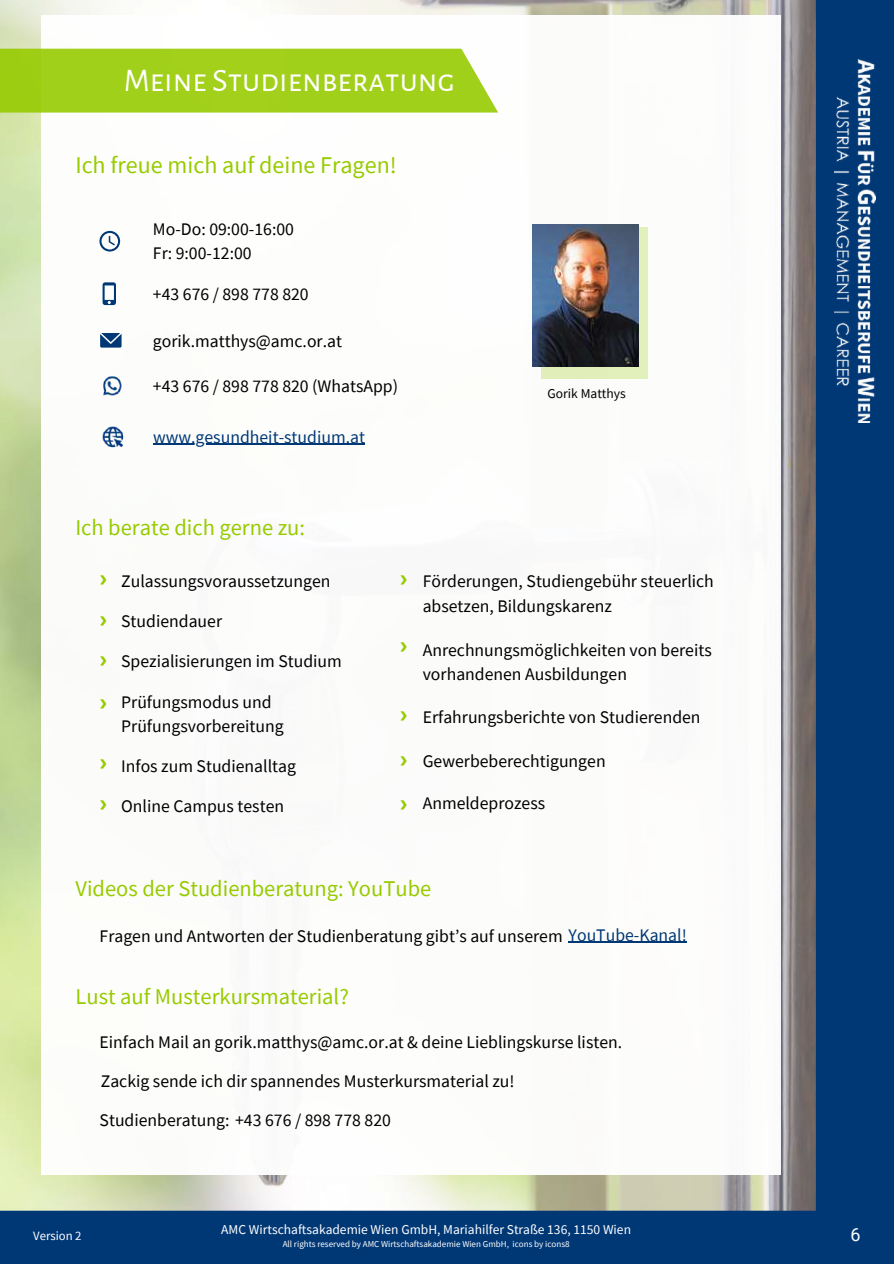
<style>
.page{position:relative;width:894px;height:1264px;background:#fff}
.page>*{position:absolute;margin:0;border:0;box-sizing:border-box;transform-origin:0 0}
.t1{font:33px "Alegreya Sans SC";color:#fff}
.t2{font:24px "Source Sans Pro";color:#97cb00}
.t3{font:700 23.55px/40.3px "Arimo";color:#97cb00;text-align:justify}
.t4{font:22.5px "Source Sans Pro";color:#97cb00}
.t5{font:18px "Roboto";color:#fff}
.t6{font:17.7px/24.3px "Source Sans Pro";color:#000}
.t7{font:17.7px "Source Sans Pro";color:#003876}
.t8{font:13.5px "Source Sans Pro";color:#fff}
.t9{font:13.5px "Source Sans Pro";color:#000}
.t10{font:12.75px "Source Sans Pro";color:#fff}
.t11{font:9px "Source Sans Pro";color:#fff}
.s1{font-family:"Arimo";font-weight:700;font-size:23.55px;color:#97cb00}
.s2{color:#003876}
</style>
<div class="page">
<img style="left:0;top:0;width:815px;height:1210px">
<div style="left:42px;top:15px;width:738px;height:1160px;background:#fff"></div>
<div style="left:0;top:1210px;width:815px;height:53px;background:#003876"></div>
<div style="left:815px;top:0;width:78px;height:1263px;background:#003876"></div>
<svg style="left:0;top:49px;width:498px;height:64px;background:#a4d123"></svg>
<hr style="left:568px;top:941px;width:118px;height:1px;background:#003876">
<svg style="left:102px;top:282px;width:14px;height:23px"></svg>
<svg style="left:100px;top:333px;width:21px;height:14px"></svg>
<svg style="left:99px;top:231px;width:21px;height:20px"></svg>
<img style="left:103px;top:376px;width:19px;height:20px">
<img style="left:102px;top:426px;width:22px;height:22px">
<div style="left:541px;top:227px;width:106px;height:152px;background:linear-gradient(to right,#e1edb8,#e2f0bb)"></div>
<img style="left:532px;top:225px;width:106px;height:142px">
<div style="left:510px;top:1239px;width:83px;height:10px;background:#003876"></div>
<hr style="left:153px;top:444px;width:212px;height:1px;background:#003876">
<img style="left:833px;top:60px;width:42px;height:362px">
<h1 class="t1" style="left:124px;top:64px;width:332px">Meine Studienberatung</h1>
<h2 class="t2" style="left:75px;top:150px;width:323px">Ich freue mich auf deine Fragen!</h2>
<p class="t6" style="left:153px;top:216px;width:142px">Mo-Do: 09:00-16:00<br>Fr: 9:00-12:00</p>
<p class="t6" style="left:153px;top:282px;width:157px">+43 676 / 898 778 820</p>
<p class="t6" style="left:153px;top:329px;width:190px">gorik.matthys@amc.or.at</p>
<p class="t6" style="left:153px;top:373px;width:246px">+43 676 / 898 778 820 (WhatsApp)</p>
<p class="t7" style="left:153px;top:425px;width:213px">www.gesundheit-studium.at</p>
<p class="t4" style="left:75px;top:513px;width:231px">Ich berate dich gerne zu:</p>
<p class="t9" style="left:547px;top:385px;width:80px">Gorik Matthys</p>
<h3 class="t3" style="left:100px;top:557px;width:9px">› › ›</h3>
<h3 class="t3" style="left:100px;top:681px;width:9px">›</h3>
<h3 class="t3" style="left:100px;top:741px;width:9px;line-height:41px">› ›</h3>
<p class="t6" style="left:121px;top:568px;width:211px">Zulassungsvoraussetzungen</p>
<p class="t6" style="left:121px;top:608px;width:102px">Studiendauer</p>
<p class="t6" style="left:121px;top:649px;width:222px">Spezialisierungen im Studium</p>
<p class="t6" style="left:121px;top:689px;width:164px">Prüfungsmodus und<br>Prüfungsvorbereitung</p>
<p class="t6" style="left:121px;top:753px;width:176px">Infos zum Studienalltag</p>
<p class="t6" style="left:121px;top:793px;width:164px">Online Campus testen</p>
<h3 class="t3" style="left:399px;top:557px;width:9px">›</h3>
<h3 class="t3" style="left:399px;top:625px;width:9px">›</h3>
<p class="t6" style="left:422px;top:569px;width:292px">Förderungen, Studiengebühr steuerlich absetzen, Bildungskarenz</p>
<p class="t6" style="left:422px;top:637px;width:290px">Anrechnungsmöglichkeiten von bereits vorhandenen Ausbildungen</p>
<p class="t6" style="left:399px;top:704px;width:302px"><span class="s1">›</span> Erfahrungsberichte von Studierenden</p>
<p class="t6" style="left:399px;top:748px;width:207px"><span class="s1">›</span> Gewerbeberechtigungen</p>
<p class="t6" style="left:399px;top:790px;width:147px"><span class="s1">›</span> Anmeldeprozess</p>
<p class="t4" style="left:75px;top:874px;width:357px">Videos der Studienberatung: YouTube</p>
<p class="t6" style="left:100px;top:923px;width:588px">Fragen und Antworten der Studienberatung gibt’s auf unserem <span class="s2">YouTube-Kanal!</span></p>
<p class="t4" style="left:75px;top:981px;width:275px">Lust auf Musterkursmaterial?</p>
<p class="t6" style="left:100px;top:1022px;width:524px;line-height:38.8px">Einfach Mail an gorik.matthys@amc.or.at &amp; deine Lieblingskurse listen.<br>Zackig sende ich dir spannendes Musterkursmaterial zu!</p>
<p class="t6" style="left:100px;top:1107px;width:293px">Studienberatung: +43 676 / 898 778 820</p>
<p class="t10" style="left:33px;top:1227px;width:50px">Version 2</p>
<p class="t8" style="left:221px;top:1220px;width:411px">AMC Wirtschaftsakademie Wien GmbH, Mariahilfer Straße 136, 1150 Wien</p>
<p class="t11" style="left:282px;top:1238px;width:288px">All rights reserved by AMC Wirtschaftsakademie Wien GmbH, icons by icons8</p>
<p class="t5" style="left:850px;top:1224px;width:12px">6</p>
</div>
